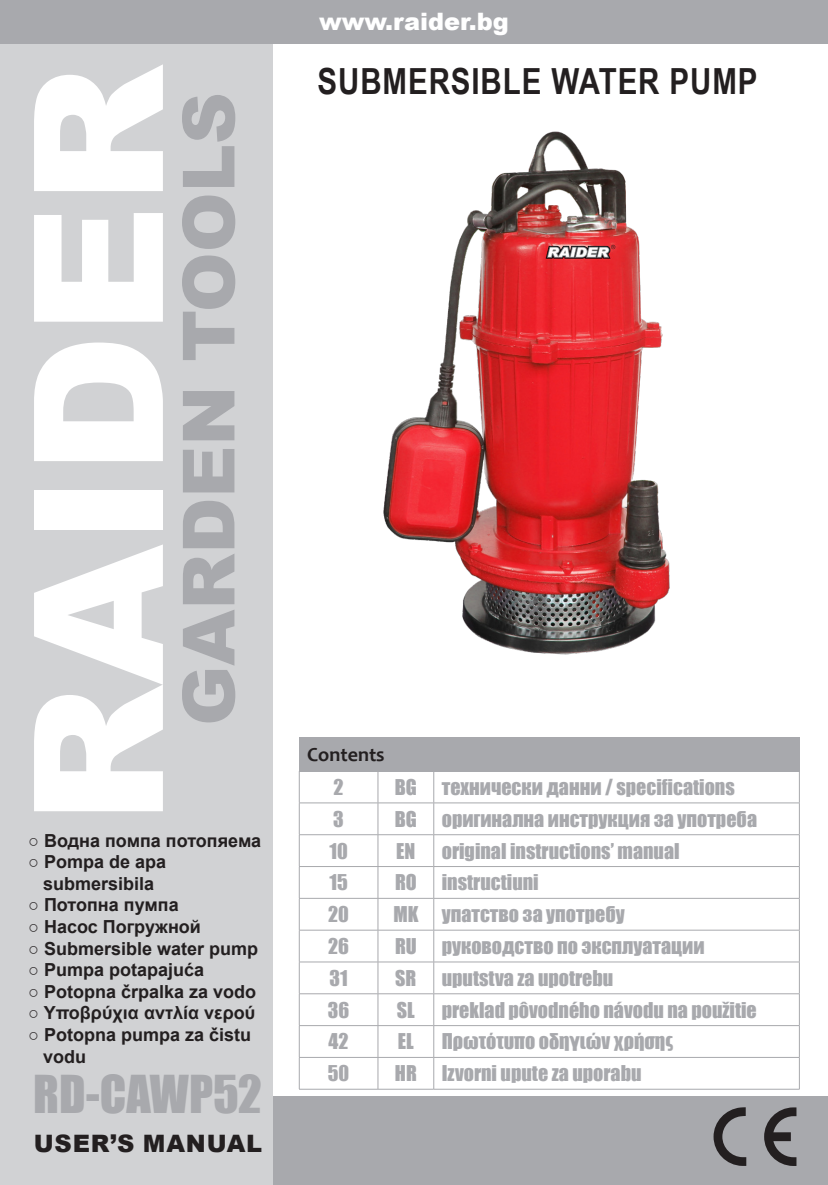
<style>
.page{position:relative;width:828px;height:1185px;background:#fff}
.page>*{position:absolute;margin:0;border:0;box-sizing:border-box;transform-origin:0 0}
.Body_Text_2{font:900 180px "Arial";color:#fff}
.Body_Text_2-2{font:900 72px "Arial";color:#a8a9ad}
.t1{font:48px "Impact";color:#a8a9ad}
.t2{font:700 36px "Arial Narrow";letter-spacing:.025em;color:#231f20}
.Body_Text_2-3{font:900 24px "Arial";color:#fff}
.t3{font:900 24px "Arial";letter-spacing:.035em;color:#231f20}
.t4{font:20px "Impact";color:#a8a9ad}
.t5{font:700 20px "Candara";color:#231f20}
.SUB_1{font:700 18px/21.6px "Arial";color:#231f20;text-align:center}
</style>
<div class="page">
<div style="left:0;top:1096px;width:828px;height:89px;background:#a8a9ad"></div>
<div style="left:0;top:0;width:272px;height:1185px;background:#d1d2d4"></div>
<div style="left:0;top:0;width:828px;height:43px;background:#a8a9ad"></div>
<div style="left:299px;top:737px;width:500px;height:34px;background:#a8a9ad"></div>
<hr style="left:799px;top:771px;width:1px;height:32px;background:#a8a9ad">
<hr style="left:378px;top:802px;width:56px;height:1px;background:#a8a9ad">
<hr style="left:434px;top:802px;width:365px;height:1px;background:#a8a9ad">
<hr style="left:799px;top:803px;width:1px;height:31px;background:#a8a9ad">
<hr style="left:299px;top:835px;width:1px;height:31px;background:#a8a9ad">
<hr style="left:378px;top:834px;width:56px;height:1px;background:#a8a9ad">
<hr style="left:377px;top:835px;width:1px;height:31px;background:#a8a9ad">
<hr style="left:434px;top:834px;width:365px;height:1px;background:#a8a9ad">
<hr style="left:433px;top:835px;width:1px;height:31px;background:#a8a9ad">
<hr style="left:799px;top:835px;width:1px;height:31px;background:#a8a9ad">
<hr style="left:299px;top:866px;width:79px;height:1px;background:#a8a9ad">
<hr style="left:299px;top:867px;width:1px;height:31px;background:#a8a9ad">
<hr style="left:378px;top:866px;width:56px;height:1px;background:#a8a9ad">
<hr style="left:377px;top:867px;width:1px;height:31px;background:#a8a9ad">
<hr style="left:434px;top:866px;width:365px;height:1px;background:#a8a9ad">
<hr style="left:433px;top:867px;width:1px;height:31px;background:#a8a9ad">
<hr style="left:799px;top:867px;width:1px;height:31px;background:#a8a9ad">
<hr style="left:299px;top:898px;width:79px;height:1px;background:#a8a9ad">
<hr style="left:299px;top:899px;width:1px;height:31px;background:#a8a9ad">
<hr style="left:378px;top:898px;width:56px;height:1px;background:#a8a9ad">
<hr style="left:377px;top:899px;width:1px;height:31px;background:#a8a9ad">
<hr style="left:434px;top:898px;width:365px;height:1px;background:#a8a9ad">
<hr style="left:433px;top:899px;width:1px;height:31px;background:#a8a9ad">
<hr style="left:799px;top:899px;width:1px;height:31px;background:#a8a9ad">
<hr style="left:299px;top:930px;width:79px;height:1px;background:#a8a9ad">
<hr style="left:299px;top:930px;width:1px;height:32px;background:#a8a9ad">
<hr style="left:378px;top:930px;width:56px;height:1px;background:#a8a9ad">
<hr style="left:377px;top:930px;width:1px;height:32px;background:#a8a9ad">
<hr style="left:434px;top:930px;width:365px;height:1px;background:#a8a9ad">
<hr style="left:433px;top:930px;width:1px;height:32px;background:#a8a9ad">
<hr style="left:799px;top:930px;width:1px;height:32px;background:#a8a9ad">
<hr style="left:299px;top:962px;width:79px;height:1px;background:#a8a9ad">
<hr style="left:299px;top:962px;width:1px;height:31px;background:#a8a9ad">
<hr style="left:378px;top:962px;width:56px;height:1px;background:#a8a9ad">
<hr style="left:377px;top:962px;width:1px;height:31px;background:#a8a9ad">
<hr style="left:434px;top:962px;width:365px;height:1px;background:#a8a9ad">
<hr style="left:433px;top:962px;width:1px;height:31px;background:#a8a9ad">
<hr style="left:799px;top:962px;width:1px;height:31px;background:#a8a9ad">
<hr style="left:299px;top:993px;width:79px;height:1px;background:#a8a9ad">
<hr style="left:299px;top:994px;width:1px;height:31px;background:#a8a9ad">
<hr style="left:378px;top:993px;width:56px;height:1px;background:#a8a9ad">
<hr style="left:377px;top:994px;width:1px;height:31px;background:#a8a9ad">
<hr style="left:434px;top:993px;width:365px;height:1px;background:#a8a9ad">
<hr style="left:433px;top:994px;width:1px;height:31px;background:#a8a9ad">
<hr style="left:799px;top:994px;width:1px;height:31px;background:#a8a9ad">
<hr style="left:299px;top:1025px;width:79px;height:1px;background:#a8a9ad">
<hr style="left:299px;top:1026px;width:1px;height:31px;background:#a8a9ad">
<hr style="left:378px;top:1025px;width:56px;height:1px;background:#a8a9ad">
<hr style="left:377px;top:1026px;width:1px;height:31px;background:#a8a9ad">
<hr style="left:434px;top:1025px;width:365px;height:1px;background:#a8a9ad">
<hr style="left:433px;top:1026px;width:1px;height:31px;background:#a8a9ad">
<hr style="left:799px;top:1026px;width:1px;height:31px;background:#a8a9ad">
<hr style="left:299px;top:1057px;width:79px;height:1px;background:#a8a9ad">
<hr style="left:299px;top:1058px;width:1px;height:31px;background:#a8a9ad">
<hr style="left:378px;top:1057px;width:56px;height:1px;background:#a8a9ad">
<hr style="left:377px;top:1058px;width:1px;height:31px;background:#a8a9ad">
<hr style="left:434px;top:1057px;width:365px;height:1px;background:#a8a9ad">
<hr style="left:433px;top:1058px;width:1px;height:31px;background:#a8a9ad">
<hr style="left:799px;top:1058px;width:1px;height:31px;background:#a8a9ad">
<hr style="left:299px;top:1089px;width:79px;height:1px;background:#a8a9ad">
<hr style="left:378px;top:1089px;width:56px;height:1px;background:#a8a9ad">
<hr style="left:434px;top:1089px;width:365px;height:1px;background:#a8a9ad">
<hr style="left:299px;top:771px;width:1px;height:32px;background:#a8a9ad">
<hr style="left:377px;top:771px;width:1px;height:32px;background:#a8a9ad">
<hr style="left:433px;top:771px;width:1px;height:32px;background:#a8a9ad">
<hr style="left:299px;top:802px;width:79px;height:1px;background:#a8a9ad">
<hr style="left:299px;top:803px;width:1px;height:31px;background:#a8a9ad">
<hr style="left:377px;top:803px;width:1px;height:31px;background:#a8a9ad">
<hr style="left:433px;top:803px;width:1px;height:31px;background:#a8a9ad">
<hr style="left:299px;top:834px;width:79px;height:1px;background:#a8a9ad">
<svg style="left:713px;top:1107px;width:33px;height:59px"></svg>
<svg style="left:764px;top:1107px;width:32px;height:59px"></svg>
<img style="left:383px;top:131px;width:287px;height:524px">
<p class="Body_Text_2" style="left:-32px;top:825px;width:762px;rotate:-90deg">RAIDER</p>
<p class="Body_Text_2-2" style="left:156px;top:726px;width:635px;rotate:-90deg">GARDEN TOOLS</p>
<p class="SUB_1" style="left:28px;top:830px;width:234px">○ Водна помпа потопяема</p>
<p class="SUB_1" style="left:28px;top:851px;width:139px">○ Pompa de apa submersibila</p>
<p class="SUB_1" style="left:28px;top:894px;width:152px">○ Потопна пумпа</p>
<p class="SUB_1" style="left:28px;top:916px;width:174px">○ Насос Погружной</p>
<p class="SUB_1" style="left:28px;top:938px;width:231px">○ Submersible water pump</p>
<p class="SUB_1" style="left:28px;top:959px;width:177px">○ Pumpa potapajuća</p>
<p class="SUB_1" style="left:28px;top:981px;width:229px">○ Potopna črpalka za vodo</p>
<p class="SUB_1" style="left:28px;top:1002px;width:229px">○ Υποβρύχια αντλία νερού</p>
<p class="SUB_1" style="left:43px;top:1024px;width:209px;text-align:left;text-indent:-15px">○ Potopna pumpa za čistu vodu</p>
<p class="t1" style="left:33px;top:1057px;width:230px">RD-CAWP52</p>
<p class="t3" style="left:34px;top:1126px;width:230px">USER’S MANUAL</p>
<p class="Body_Text_2-3" style="left:319px;top:4px;width:191px">www.raider.bg</p>
<p class="t2" style="left:317px;top:54px;width:441px">SUBMERSIBLE WATER PUMP</p>
<p class="t5" style="left:307px;top:742px;width:79px">Contents</p>
<p class="t4" style="left:333px;top:771px;width:12px">2</p>
<p class="t4" style="left:395px;top:771px;width:24px">BG</p>
<p class="t4" style="left:442px;top:771px;width:294px">технически данни / specifications</p>
<p class="t4" style="left:333px;top:803px;width:12px">3</p>
<p class="t4" style="left:395px;top:803px;width:24px">BG</p>
<p class="t4" style="left:442px;top:803px;width:317px">оригинална инструкция за употреба</p>
<p class="t4" style="left:329px;top:835px;width:20px">10</p>
<p class="t4" style="left:396px;top:835px;width:21px">EN</p>
<p class="t4" style="left:442px;top:835px;width:239px">original instructions’ manual</p>
<p class="t4" style="left:329px;top:867px;width:20px">15</p>
<p class="t4" style="left:395px;top:867px;width:23px">RO</p>
<p class="t4" style="left:442px;top:867px;width:98px">instructiuni</p>
<p class="t4" style="left:328px;top:899px;width:22px">20</p>
<p class="t4" style="left:393px;top:899px;width:27px">MK</p>
<p class="t4" style="left:442px;top:899px;width:184px">упатство за употребу</p>
<p class="t4" style="left:328px;top:931px;width:22px">26</p>
<p class="t4" style="left:395px;top:931px;width:23px">RU</p>
<p class="t4" style="left:442px;top:931px;width:264px">руководство по эксплуатации</p>
<p class="t4" style="left:329px;top:962px;width:20px">31</p>
<p class="t4" style="left:395px;top:962px;width:23px">SR</p>
<p class="t4" style="left:442px;top:962px;width:173px">uputstva za upotrebu</p>
<p class="t4" style="left:328px;top:994px;width:23px">36</p>
<p class="t4" style="left:397px;top:994px;width:19px">SL</p>
<p class="t4" style="left:442px;top:994px;width:316px">preklad pôvodného návodu na použitie</p>
<p class="t4" style="left:328px;top:1026px;width:22px">42</p>
<p class="t4" style="left:398px;top:1026px;width:17px">EL</p>
<p class="t4" style="left:442px;top:1026px;width:233px">Πρωτότυπο οδηγιών χρήσης</p>
<p class="t4" style="left:328px;top:1058px;width:23px">50</p>
<p class="t4" style="left:395px;top:1058px;width:23px">HR</p>
<p class="t4" style="left:442px;top:1058px;width:201px">Izvorni upute za uporabu</p>
</div>
